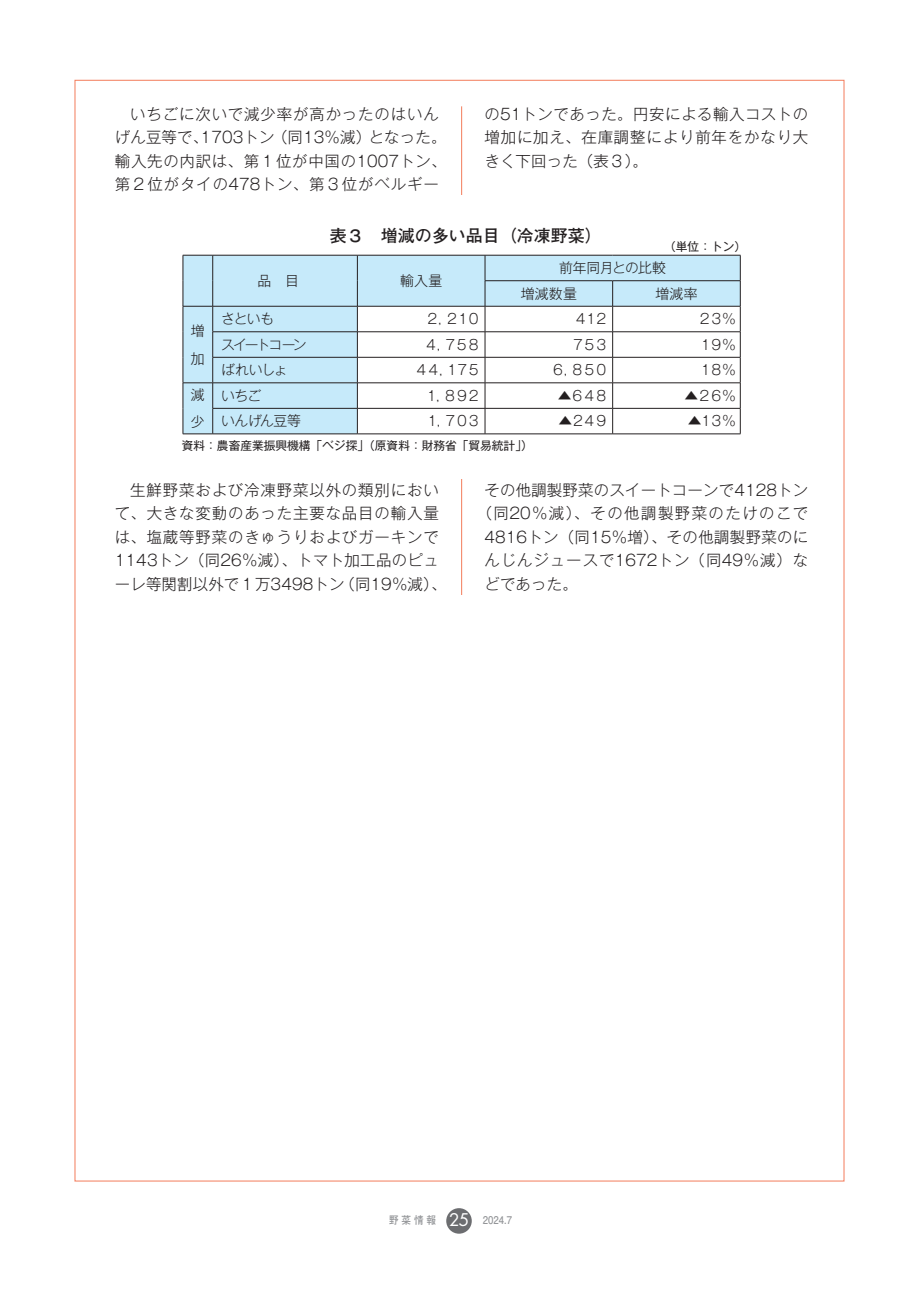
<style>
.page{position:relative;width:919px;height:1289px;background:#fff}
.page>*{position:absolute;margin:0;border:0;box-sizing:border-box;transform-origin:0 0}
.t1{font:700 16.95px "Futo Go B101 Pr 5";color:#231f20}
.t2{font:300 15.45px/23.5px "Gothic MB101 Pr 5";letter-spacing:.05em;color:#231f20;text-align:center}
.t3{font:300 15.45px "Gothic MB101 Pr 5";letter-spacing:.02em;color:#231f20}
.t4{font:300 15.45px "Gothic MB101 Pr 5";letter-spacing:.015em;color:#231f20}
.t5{font:300 15.45px "Gothic MB101 Pr 5";letter-spacing:.095em;color:#231f20}
.t6{font:300 13.8px/27.6px "Gothic MB101 Pr 5";letter-spacing:-.125em;color:#231f20}
.t7{font:300 13.8px/25.5px "Gothic MB101 Pr 5";letter-spacing:-.015em;color:#231f20}
.t8{font:11.7px "Gothic MB101 Pro";color:#231f20}
.t9{font:700 10.65px "Futo Go B101 Pr 5";letter-spacing:.15em;color:#939598;scale:.9 1}
.s1{font-family:"Futura Std";font-weight:400;font-size:16.95px;color:#fff}
</style>
<div class="page">
<hr style="left:461px;top:106px;width:1px;height:1049px;background:#f48465">
<div style="left:446px;top:1208px;width:25px;height:25px;background:#6c6d70;border-radius:50%"></div>
<div style="left:115px;top:595px;width:693px;height:560px;background:#fff"></div>
<div style="left:184px;top:256px;width:28px;height:177px;background:#c6eafa"></div>
<hr style="left:183px;top:255px;width:30px;height:1px;background:#231f20">
<hr style="left:183px;top:306px;width:30px;height:1px;background:#231f20">
<hr style="left:183px;top:382px;width:30px;height:1px;background:#231f20">
<svg style="left:183px;top:255px;width:1px;height:178px"></svg>
<hr style="left:183px;top:433px;width:30px;height:1px;background:#231f20">
<svg style="left:212px;top:255px;width:529px;height:179px"></svg>
<hr style="left:213px;top:433px;width:144px;height:1px;background:#231f20">
<hr style="left:357px;top:433px;width:128px;height:1px;background:#231f20">
<hr style="left:485px;top:433px;width:127px;height:1px;background:#231f20">
<hr style="left:612px;top:433px;width:128px;height:1px;background:#231f20">
<p class="t2" style="left:115px;top:101px;width:333px">いちごに次いで減少率が高かったのはいん<br>げん豆等で、1703トン（同13％減）となった。輸入先の内訳は、第１位が中国の1007トン、第２位がタイの478トン、第３位がベルギー</p>
<p class="t2" style="left:484px;top:101px;width:325px;text-align:justify">の51トンであった。円安による輸入コストの増加に加え、在庫調整により前年をかなり大きく下回った（表３）。</p>
<p class="t1" style="left:330px;top:222px;width:274px">表３　増減の多い品目（冷凍野菜）</p>
<p class="t8" style="left:664px;top:237px;width:83px">（単位：トン）</p>
<p class="t6" style="left:257px;top:266px;width:57px">品　目　</p>
<p class="t6" style="left:400px;top:266px;width:43px">輸入量</p>
<p class="t7" style="left:520px;top:254px;width:147px;text-indent:39px">前年同月との比較増減数量</p>
<p class="t6" style="left:655px;top:278px;width:44px">増減率</p>
<p class="t6" style="left:191px;top:316px;width:14px">増加</p>
<p class="t6" style="left:221px;top:304px;width:54px">さといも</p>
<p class="t6" style="left:425px;top:304px;width:57px">２，２１０</p>
<p class="t6" style="left:574px;top:304px;width:36px">４１２</p>
<p class="t6" style="left:697px;top:304px;width:40px">２３％</p>
<p class="t6" style="left:221px;top:329px;width:87px">スイートコーン</p>
<p class="t6" style="left:424px;top:329px;width:58px">４，７５８</p>
<p class="t6" style="left:571px;top:329px;width:39px">７５３</p>
<p class="t6" style="left:698px;top:329px;width:39px">１９％</p>
<p class="t6" style="left:221px;top:355px;width:68px">ばれいしょ</p>
<p class="t6" style="left:414px;top:355px;width:68px">４４，１７５</p>
<p class="t6" style="left:551px;top:355px;width:59px">６，８５０</p>
<p class="t6" style="left:699px;top:355px;width:39px">１８％</p>
<p class="t6" style="left:191px;top:379px;width:15px">減少</p>
<p class="t6" style="left:221px;top:380px;width:41px">いちご</p>
<p class="t6" style="left:424px;top:380px;width:58px">１，８９２</p>
<p class="t6" style="left:557px;top:380px;width:52px">▲６４８</p>
<p class="t6" style="left:684px;top:380px;width:53px">▲２６％</p>
<p class="t6" style="left:221px;top:406px;width:81px">いんげん豆等</p>
<p class="t6" style="left:425px;top:406px;width:57px">１，７０３</p>
<p class="t6" style="left:558px;top:406px;width:52px">▲２４９</p>
<p class="t6" style="left:687px;top:406px;width:50px">▲１３％</p>
<p class="t8" style="left:182px;top:435px;width:352px">資料：農畜産業振興機構「ベジ探」（原資料：財務省「貿易統計」）</p>
<p class="t2" style="left:115px;top:477px;width:333px">生鮮野菜および冷凍野菜以外の類別におい<br>て、大きな変動のあった主要な品目の輸入量は、塩蔵等野菜のきゅうりおよびガーキンで<br>1143トン（同26％減）、トマト加工品のピューレ等関割以外で１万3498トン（同19％減）、</p>
<p class="t4" style="left:484px;top:477px;width:325px">その他調製野菜のスイートコーンで4128トン</p>
<p class="t5" style="left:476px;top:501px;width:333px">（同20％減）、その他調製野菜のたけのこで</p>
<p class="t3" style="left:484px;top:524px;width:325px">4816トン（同15％増）、その他調製野菜のに</p>
<p class="t2" style="left:484px;top:547px;width:325px">んじんジュースで1672トン（同49％減）な</p>
<p class="t2" style="left:484px;top:571px;width:95px">どであった。</p>
<p class="t9" style="left:389px;top:1211px;width:138px">野菜情報 <span class="s1">25</span> 2024.7</p>
</div>
